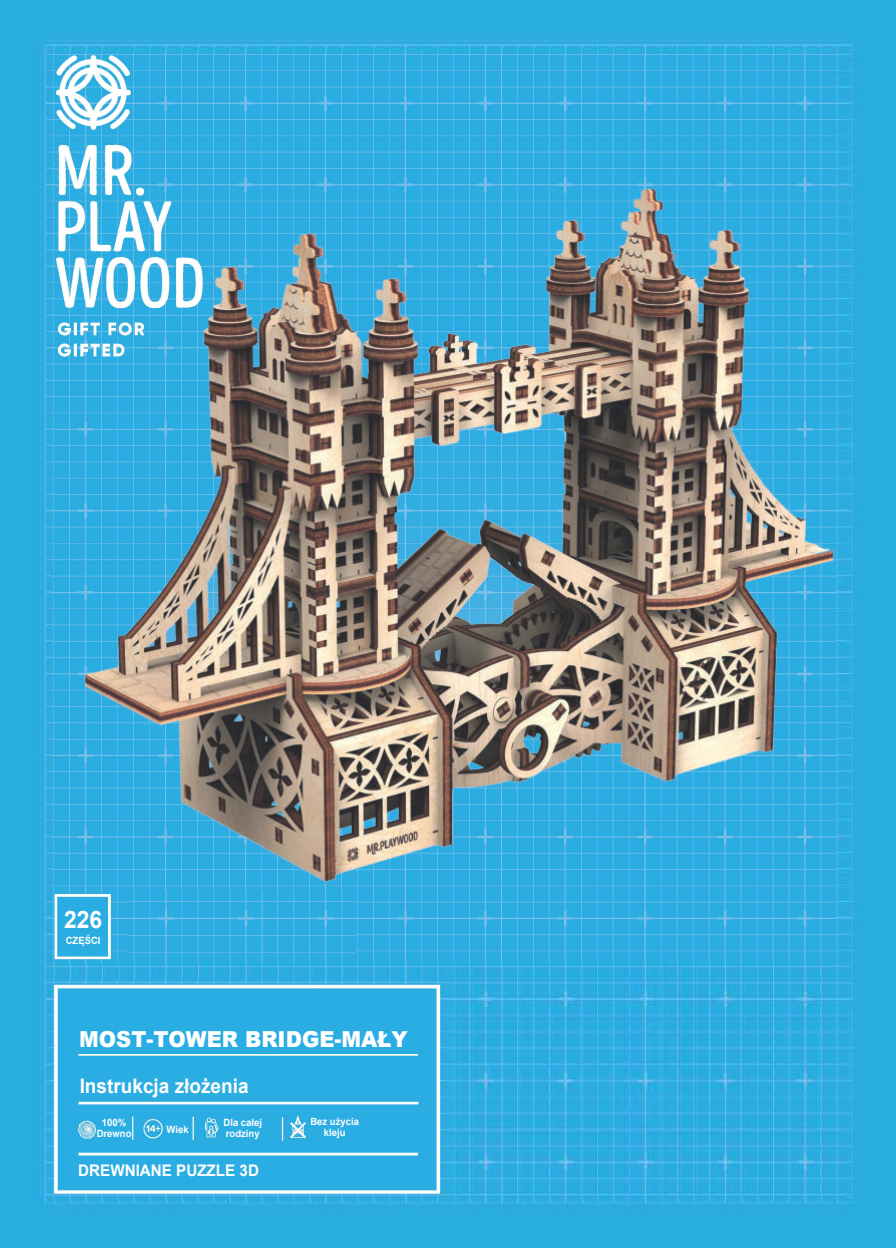
<style>
.page{position:relative;width:896px;height:1248px;background:#fff}
.page>*{position:absolute;margin:0;border:0;box-sizing:border-box;transform-origin:0 0}
.t1{font:700 24px "Arial";color:#fff;scale:.95 1}
.t2{font:900 22px "Arial";color:#fff;scale:.95 1}
.t3{font:700 20px "Arial";color:#fff;scale:.95 1}
.t4{font:700 16px "Arial";color:#fff;scale:.95 1}
.t5{font:700 10px/11.4px "Arial";color:#fff;text-align:center;scale:.95 1}
</style>
<div class="page">
<img style="left:0;top:0;width:896px;height:1247px">
<img style="left:52px;top:52px;width:783px;height:910px">
<img style="left:52px;top:979px;width:392px;height:219px">
<div style="left:68px;top:990px;width:363px;height:63px;background:#2aade3"></div>
<div style="left:74px;top:1058px;width:351px;height:40px;background:#2aade3"></div>
<div style="left:69px;top:1157px;width:74px;height:29px;background:#2aade3"></div>
<img style="left:307px;top:1109px;width:37px;height:36px">
<img style="left:221px;top:1109px;width:37px;height:36px">
<img style="left:68px;top:1106px;width:35px;height:12px">
<img style="left:99px;top:1117px;width:31px;height:23px">
<img style="left:165px;top:1119px;width:26px;height:15px">
<div style="left:59px;top:903px;width:48px;height:51px;background:#2aade3"></div>
<img style="left:127px;top:891px;width:228px;height:72px">
<h1 class="t1" style="left:64px;top:902px;width:42px">226</h1>
<p class="t5" style="left:66px;top:934px;width:38px">CZĘŚCI</p>
<h2 class="t2" style="left:79px;top:1023px;width:347px">MOST-TOWER BRIDGE-MAŁY</h2>
<h3 class="t3" style="left:80px;top:1072px;width:179px">Instrukcja złożenia</h3>
<p class="t5" style="left:97px;top:1116px;width:38px">100%<br>Drewno</p>
<p class="t5" style="left:167px;top:1123px;width:25px">Wiek</p>
<p class="t5" style="left:224px;top:1116px;width:42px">Dla całej</p>
<p class="t5" style="left:226px;top:1128px;width:37px">rodziny</p>
<h3 class="t4" style="left:78px;top:1159px;width:192px">DREWNIANE PUZZLE 3D</h3>
<p class="t5" style="left:310px;top:1115px;width:53px">Bez użycia kleju</p>
</div>
